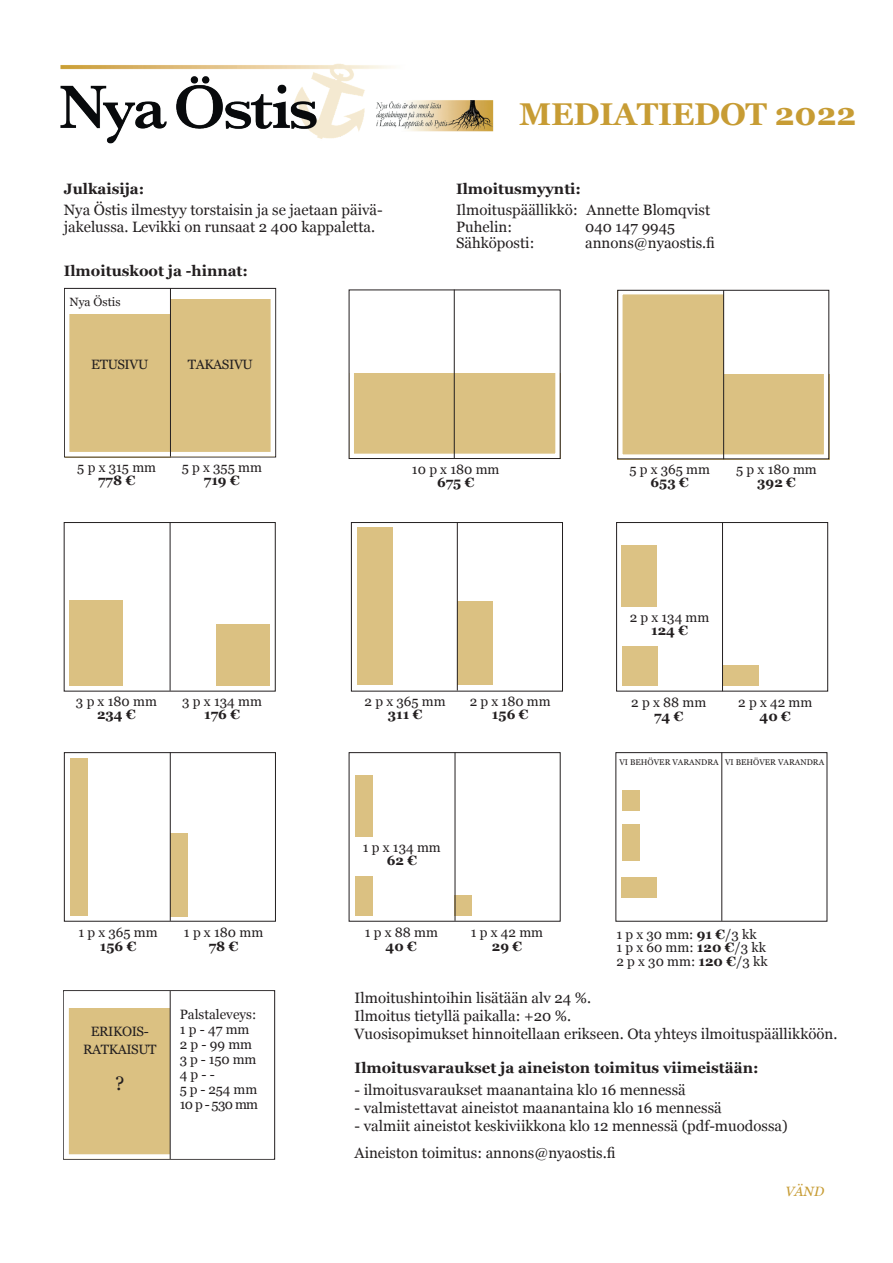
<style>
.page{position:relative;width:893px;height:1263px;background:#fff}
.page>*{position:absolute;margin:0;border:0;box-sizing:border-box;transform-origin:0 0}
.t1{font:700 31.5px "Georgia";letter-spacing:-.01em;color:#c79c34}
.t2{font:19.5px "Georgia";color:#231f20}
.t3{font:15px/16.5px "Georgia";color:#231f20}
.t4{font:700 15px "Georgia";color:#231f20}
.t5{font:13.5px/15px "Georgia";color:#231f20}
.t6{font:700 13.5px "Georgia";color:#231f20}
.t7{font:13.5px/18px "Georgia";letter-spacing:-.03em;color:#231f20;text-align:center}
.t8{font:italic 13.5px "Georgia";color:#c79c34}
.t9{font:12px "Georgia";color:#231f20}
.t10{font:8.25px "Georgia";color:#231f20}
.s1{font-weight:700}
</style>
<div class="page">
<img style="left:60px;top:64px;width:434px;height:80px">
<div style="left:64px;top:522px;width:212px;height:169px;border:1px solid #231f20"></div>
<div style="left:217px;top:624px;width:53px;height:62px;background:#dbc182"></div>
<div style="left:69px;top:601px;width:53px;height:85px;background:#dbc182"></div>
<hr style="left:170px;top:522px;width:1px;height:169px;background:#231f20">
<div style="left:723px;top:665px;width:35px;height:21px;background:#dcc284"></div>
<div style="left:622px;top:646px;width:35px;height:40px;background:#dcc284"></div>
<div style="left:622px;top:545px;width:35px;height:62px;background:#dcc284"></div>
<div style="left:616px;top:522px;width:212px;height:169px;border:1px solid #231f20"></div>
<hr style="left:722px;top:522px;width:1px;height:169px;background:#231f20">
<div style="left:64px;top:752px;width:212px;height:169px;border:1px solid #231f20"></div>
<div style="left:171px;top:833px;width:17px;height:83px;background:#dbc182"></div>
<hr style="left:170px;top:752px;width:1px;height:169px;background:#231f20">
<div style="left:70px;top:758px;width:17px;height:158px;background:#dbc182"></div>
<div style="left:455px;top:894px;width:17px;height:21px;background:#dbc182"></div>
<div style="left:355px;top:876px;width:17px;height:40px;background:#dbc182"></div>
<hr style="left:455px;top:752px;width:1px;height:169px;background:#231f20">
<div style="left:355px;top:775px;width:18px;height:62px;background:#dbc182"></div>
<div style="left:724px;top:374px;width:105px;height:85px;background:#dbc182"></div>
<div style="left:617px;top:290px;width:107px;height:169px;background:#dbc182"></div>
<div style="left:618px;top:290px;width:210px;height:169px;border:4px solid #fff"></div>
<div style="left:617px;top:290px;width:212px;height:169px;border:1px solid #231f20"></div>
<hr style="left:723px;top:290px;width:1px;height:169px;background:#231f20">
<div style="left:170px;top:299px;width:105px;height:157px;background:#dbc182"></div>
<div style="left:65px;top:314px;width:105px;height:143px;background:#dbc182"></div>
<div style="left:64px;top:288px;width:212px;height:169px;border:1px solid #231f20"></div>
<div style="left:65px;top:289px;width:210px;height:167px;border:4px solid #fff"></div>
<hr style="left:170px;top:288px;width:1px;height:169px;background:#231f20">
<div style="left:622px;top:877px;width:35px;height:21px;background:#dbc182"></div>
<div style="left:622px;top:790px;width:18px;height:21px;background:#dbc182"></div>
<div style="left:622px;top:825px;width:18px;height:36px;background:#dbc182"></div>
<hr style="left:721px;top:752px;width:1px;height:169px;background:#231f20">
<div style="left:357px;top:527px;width:35px;height:158px;background:#dbc182"></div>
<div style="left:351px;top:522px;width:212px;height:169px;border:1px solid #231f20"></div>
<div style="left:458px;top:602px;width:35px;height:83px;background:#dbc182"></div>
<hr style="left:457px;top:522px;width:1px;height:168px;background:#231f20">
<div style="left:349px;top:374px;width:212px;height:85px;background:#dbc182"></div>
<div style="left:349px;top:290px;width:211px;height:168px;border:4px solid #fff"></div>
<hr style="left:454px;top:290px;width:1px;height:168px;background:#231f20">
<div style="left:349px;top:290px;width:212px;height:169px;border:1px solid #231f20"></div>
<div style="left:64px;top:1008px;width:106px;height:151px;background:#dbc182"></div>
<div style="left:64px;top:991px;width:210px;height:168px;border:4px solid #fff"></div>
<hr style="left:170px;top:991px;width:1px;height:168px;background:#231f20">
<hr style="left:66px;top:993px;width:3px;height:162px;background:#fff">
<p class="t4" style="left:64px;top:178px;width:82px">Julkaisija:</p>
<p class="t3" style="left:64px;top:201px;width:320px">Nya Östis ilmestyy torstaisin ja se jaetaan päivä&shy;jakelussa. Levikki on runsaat 2 400 kappaletta.</p>
<p class="t4" style="left:64px;top:259px;width:186px">Ilmoituskoot ja -hinnat:</p>
<p class="t9" style="left:70px;top:293px;width:52px">Nya Östis</p>
<p class="t7" style="left:91px;top:355px;width:58px">ETUSIVU</p>
<p class="t7" style="left:188px;top:355px;width:67px">TAKASIVU</p>
<h1 class="t1" style="left:519px;top:90px;width:338px">MEDIATIEDOT 2022</h1>
<p class="t4" style="left:456px;top:178px;width:126px">Ilmoitusmyynti:</p>
<p class="t3" style="left:456px;top:201px;width:256px">Ilmoituspäällikkö: Annette Blomqvist<br>Puhelin:</p>
<p class="t3" style="left:585px;top:218px;width:91px">040 147 9945</p>
<p class="t3" style="left:456px;top:234px;width:80px">Sähköposti:</p>
<p class="t3" style="left:585px;top:234px;width:131px">annons@nyaostis.fi</p>
<p class="t5" style="left:77px;top:459px;width:80px">5 p x 315 mm</p>
<p class="t6" style="left:98px;top:470px;width:39px">778 €</p>
<p class="t5" style="left:182px;top:459px;width:82px">5 p x 355 mm</p>
<p class="t6" style="left:204px;top:470px;width:37px">719 €</p>
<p class="t5" style="left:412px;top:461px;width:89px">10 p x 180 mm</p>
<p class="t6" style="left:437px;top:472px;width:39px">675 €</p>
<p class="t5" style="left:629px;top:461px;width:82px">5 p x 365 mm</p>
<p class="t6" style="left:651px;top:472px;width:40px">653 €</p>
<p class="t5" style="left:736px;top:461px;width:82px">5 p x 180 mm</p>
<p class="t6" style="left:757px;top:472px;width:40px">392 €</p>
<p class="t5" style="left:630px;top:609px;width:81px">2 p x 134 mm</p>
<p class="t6" style="left:651px;top:620px;width:38px">124 €</p>
<p class="t5" style="left:76px;top:693px;width:82px">3 p x 180 mm</p>
<p class="t6" style="left:97px;top:704px;width:40px">234 €</p>
<p class="t5" style="left:182px;top:693px;width:81px">3 p x 134 mm</p>
<p class="t6" style="left:204px;top:704px;width:37px">176 €</p>
<p class="t5" style="left:78px;top:925px;width:81px">1 p x 365 mm</p>
<p class="t6" style="left:100px;top:936px;width:38px">156 €</p>
<p class="t7" style="left:83px;top:1022px;width:75px">ERIKOIS-<br>RATKAISUT</p>
<h2 class="t2" style="left:115px;top:1069px;width:11px">?</h2>
<p class="t5" style="left:184px;top:925px;width:81px">1 p x 180 mm</p>
<p class="t6" style="left:209px;top:936px;width:31px">78 €</p>
<p class="t5" style="left:180px;top:1006px;width:80px">Palstaleveys:<br>1 p - 47 mm<br>2 p - 99 mm<br>3 p - 150 mm<br>4 p - -<br>5 p - 254 mm<br>10 p - 530 mm</p>
<p class="t5" style="left:365px;top:693px;width:83px">2 p x 365 mm</p>
<p class="t6" style="left:388px;top:704px;width:36px">311 €</p>
<p class="t5" style="left:470px;top:693px;width:83px">2 p x 180 mm</p>
<p class="t6" style="left:492px;top:704px;width:38px">156 €</p>
<p class="t5" style="left:363px;top:839px;width:80px">1 p x 134 mm</p>
<p class="t6" style="left:387px;top:850px;width:32px">62 €</p>
<p class="t5" style="left:365px;top:925px;width:75px">1 p x 88 mm</p>
<p class="t6" style="left:386px;top:936px;width:33px">40 €</p>
<p class="t5" style="left:471px;top:925px;width:74px">1 p x 42 mm</p>
<p class="t6" style="left:492px;top:936px;width:32px">29 €</p>
<p class="t5" style="left:631px;top:695px;width:76px">2 p x 88 mm</p>
<p class="t6" style="left:654px;top:706px;width:31px">74 €</p>
<p class="t5" style="left:738px;top:695px;width:76px">2 p x 42 mm</p>
<p class="t6" style="left:760px;top:706px;width:33px">40 €</p>
<p class="t10" style="left:619px;top:756px;width:206px">VI BEHÖVER VARANDRA VI BEHÖVER VARANDRA</p>
<p class="t5" style="left:616px;top:926px;width:153px;line-height:13.5px">1 p x 30 mm: <span class="s1">91 €</span>/3 kk<br>1 p x 60 mm: <span class="s1">120 €</span>/3 kk<br>2 p x 30 mm: <span class="s1">120 €</span>/3 kk</p>
<p class="t3" style="left:355px;top:988px;width:484px;line-height:18px">Ilmoitushintoihin lisätään alv 24 %.<br>Ilmoitus tietyllä paikalla: +20 %.<br>Vuosisopimukset hinnoitellaan erikseen. Ota yhteys ilmoituspäällikköön.</p>
<p class="t4" style="left:355px;top:1057px;width:405px">Ilmoitusvaraukset ja aineiston toimitus viimeistään:</p>
<p class="t3" style="left:355px;top:1081px;width:333px">- ilmoitusvaraukset maanantaina klo 16 mennessä</p>
<p class="t3" style="left:355px;top:1099px;width:369px">- valmistettavat aineistot maanantaina klo 16 mennessä</p>
<p class="t3" style="left:355px;top:1112px;width:435px;line-height:26.5px">- valmiit aineistot keskiviikkona klo 12 mennessä (pdf-muodossa)<br>Aineiston toimitus: annons@nyaostis.fi</p>
<p class="t8" style="left:786px;top:1182px;width:40px">VÄND</p>
</div>
